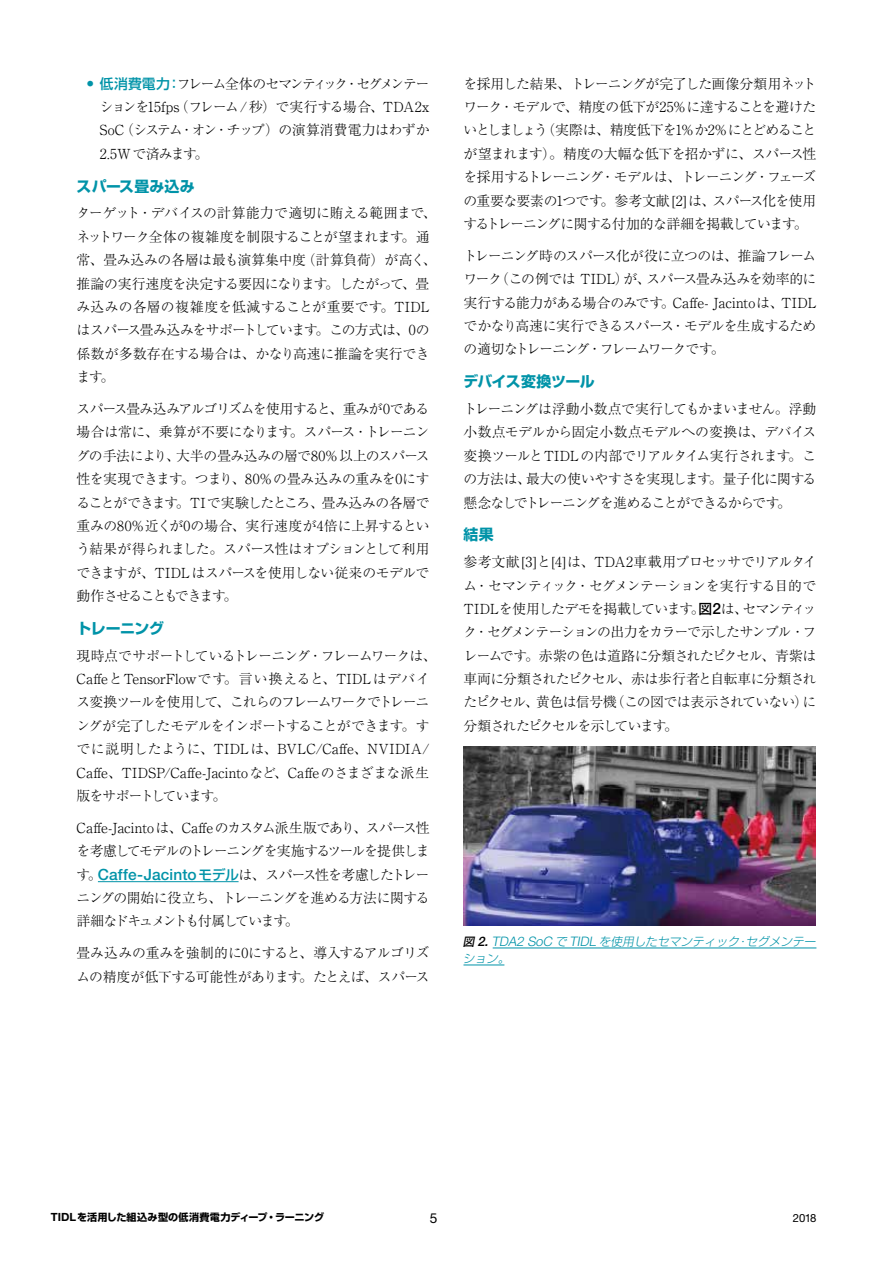
<style>
.page{position:relative;width:893px;height:1263px;background:#fff}
.page>*{position:absolute;margin:0;border:0;box-sizing:border-box;transform-origin:0 0}
.t1{font:700 14.85px "Shin Go Pro";letter-spacing:-.015em;color:#0093a8}
.t2{font:700 14.85px "Shin Go Pro";letter-spacing:.015em;color:#0093a8}
.t3{font:300 13.8px/23.4px "Ryumin Pro";letter-spacing:-.04em;color:#000;text-align:justify}
.t4{font:300 13.8px/23.4px "Ryumin Pro";letter-spacing:-.02em;color:#000}
.t5{font:13.65px "Helvetica Neue LT Std";color:#000}
.t6{font:italic 300 11.7px/17px "Shin Go Pro";color:#0093a8}
.t7{font:11.25px "Helvetica Neue LT Std";color:#000}
.t8{font:700 10.05px "Shin Go Pro";letter-spacing:.005em;color:#000}
.s1{font-family:"Shin Go Pro";font-weight:500;color:#0093a8}
.s2{font-family:"Helvetica Neue LT Std";font-weight:500;font-size:15.45px;color:#0093a8}
.s3{font-family:"Shin Go Pro";font-weight:500}
.s4{font-family:"Helvetica Neue LT Std";font-weight:500;font-size:15.45px}
.s5{font-weight:500;color:#000}
.s6{font-family:"Helvetica Neue LT Std";font-weight:500;font-size:13.05px;color:#000}
.s7{font-family:"Helvetica Neue LT Std";font-size:13.05px}
.s8{font-family:"Helvetica Neue LT Std";font-size:11.25px}
</style>
<div class="page">
<hr style="left:493px;top:948px;width:323px;height:1px;background:#0093a8">
<hr style="left:463px;top:965px;width:41px;height:1px;background:#0093a8">
<hr style="left:98px;top:881px;width:141px;height:1px;background:#0093a8">
<img style="left:463px;top:746px;width:353px;height:180px">
<p class="t3" style="left:100px;top:71px;width:331px;text-indent:-13px"><sup>●</sup> <span class="s1">低消費電力：</span>フレーム全体のセマンティック・セグメンテーションを15fps（フレーム/ 秒）で実行する場合、TDA2x SoC（システム・オン・チップ）の演算消費電力はわずか2.5Wで済みます。</p>
<p class="t2" style="left:77px;top:174px;width:120px">スパース畳み込み</p>
<p class="t3" style="left:77px;top:200px;width:361px;text-align:left">ターゲット・デバイスの計算能力で適切に賄える範囲まで、ネットワーク全体の複雑度を制限することが望まれます。通常、畳み込みの各層は最も演算集中度（計算負荷）が高く、推論の実行速度を決定する要因になります。したがって、畳み込みの各層の複雑度を低減することが重要です。TIDLはスパース畳み込みをサポートしています。この方式は、0の係数が多数存在する場合は、かなり高速に推論を実行できます。</p>
<p class="t3" style="left:77px;top:396px;width:354px">スパース畳み込みアルゴリズムを使用すると、重みが0である場合は常に、乗算が不要になります。スパース・トレーニングの手法により、大半の畳み込みの層で80% 以上のスパース性を実現できます。つまり、80%の畳み込みの重みを0にすることができます。TI で実験したところ、畳み込みの各層で重みの80%近くが0の場合、実行速度が4倍に上昇するという結果が得られました。スパース性はオプションとして利用できますが、TIDLはスパースを使用しない従来のモデルで動作させることもできます。</p>
<p class="t1" style="left:77px;top:616px;width:89px">トレーニング</p>
<p class="t4" style="left:77px;top:643px;width:361px">現時点でサポートしているトレーニング・フレームワークは、CaffeとTensorFlowです。言い換えると、TIDLはデバイス変換ツールを使用して、これらのフレームワークでトレーニングが完了したモデルをインポートすることができます。すでに説明したように、TIDLは、BVLC/Caffe、NVIDIA/ Caffe、TIDSP/Caffe-Jacintoなど、Caffeのさまざまな派生版をサポートしています。</p>
<p class="t3" style="left:77px;top:815px;width:354px">Caffe-Jacintoは、Caffeのカスタム派生版であり、スパース性を考慮してモデルのトレーニングを実施するツールを提供します。<span class="s2">Caffe-Jacinto</span><span class="s1">モデル</span>は、スパース性を考慮したトレーニングの開始に役立ち、トレーニングを進める方法に関する詳細なドキュメントも付属しています。</p>
<p class="t3" style="left:77px;top:940px;width:354px">畳み込みの重みを強制的に0にすると、導入するアルゴリズムの精度が低下する可能性があります。たとえば、スパース</p>
<p class="t3" style="left:463px;top:71px;width:354px">を採用した結果、トレーニングが完了した画像分類用ネットワーク・モデルで、精度の低下が25%に達することを避けたいとしましょう（実際は、精度低下を1% か2% にとどめることが望まれます）。精度の大幅な低下を招かずに、スパース性を採用するトレーニング・モデルは、トレーニング・フェーズの重要な要素の1つです。参考文献 [2]は、スパース化を使用するトレーニングに関する付加的な詳細を掲載しています。</p>
<p class="t3" style="left:463px;top:243px;width:354px">トレーニング時のスパース化が役に立つのは、推論フレームワーク（この例では TIDL）が、スパース畳み込みを効率的に実行する能力がある場合のみです。Caffe- Jacintoは、TIDLでかなり高速に実行できるスパース・モデルを生成するための適切なトレーニング・フレームワークです。</p>
<p class="t1" style="left:463px;top:370px;width:133px">デバイス変換ツール</p>
<p class="t3" style="left:463px;top:396px;width:354px">トレーニングは浮動小数点で実行してもかまいません。浮動小数点モデルから固定小数点モデルへの変換は、デバイス変換ツールとTIDLの内部でリアルタイム実行されます。この方法は、最大の使いやすさを実現します。量子化に関する懸念なしでトレーニングを進めることができるからです。</p>
<p class="t1" style="left:463px;top:523px;width:32px">結果</p>
<p class="t3" style="left:463px;top:549px;width:354px">参考文献 [3]と[4]は、TDA2車載用プロセッサでリアルタイム・セマンティック・セグメンテーションを実行する目的でTIDLを使用したデモを掲載しています。<span class="s3">図</span><span class="s4">2</span>は、セマンティック・セグメンテーションの出力をカラーで示したサンプル・フレームです。赤紫の色は道路に分類されたピクセル、青紫は車両に分類されたピクセル、赤は歩行者と自転車に分類されたピクセル、黄色は信号機（この図では表示されていない）に分類されたピクセルを示しています。</p>
<p class="t6" style="left:463px;top:932px;width:357px"><span class="s5">図</span> <span class="s6">2.</span> <span class="s7">TDA2 SoC</span> で <span class="s7">TIDL</span> を使用したセマンティック・セグメンテーション。</p>
<p class="t8" style="left:51px;top:1209px;width:275px"><span class="s8">TIDL</span>を活用した組込み型の低消費電力ディープ・ラーニング</p>
<p class="t5" style="left:430px;top:1210px;width:9px">5</p>
<p class="t7" style="left:793px;top:1211px;width:25px">2018</p>
</div>
